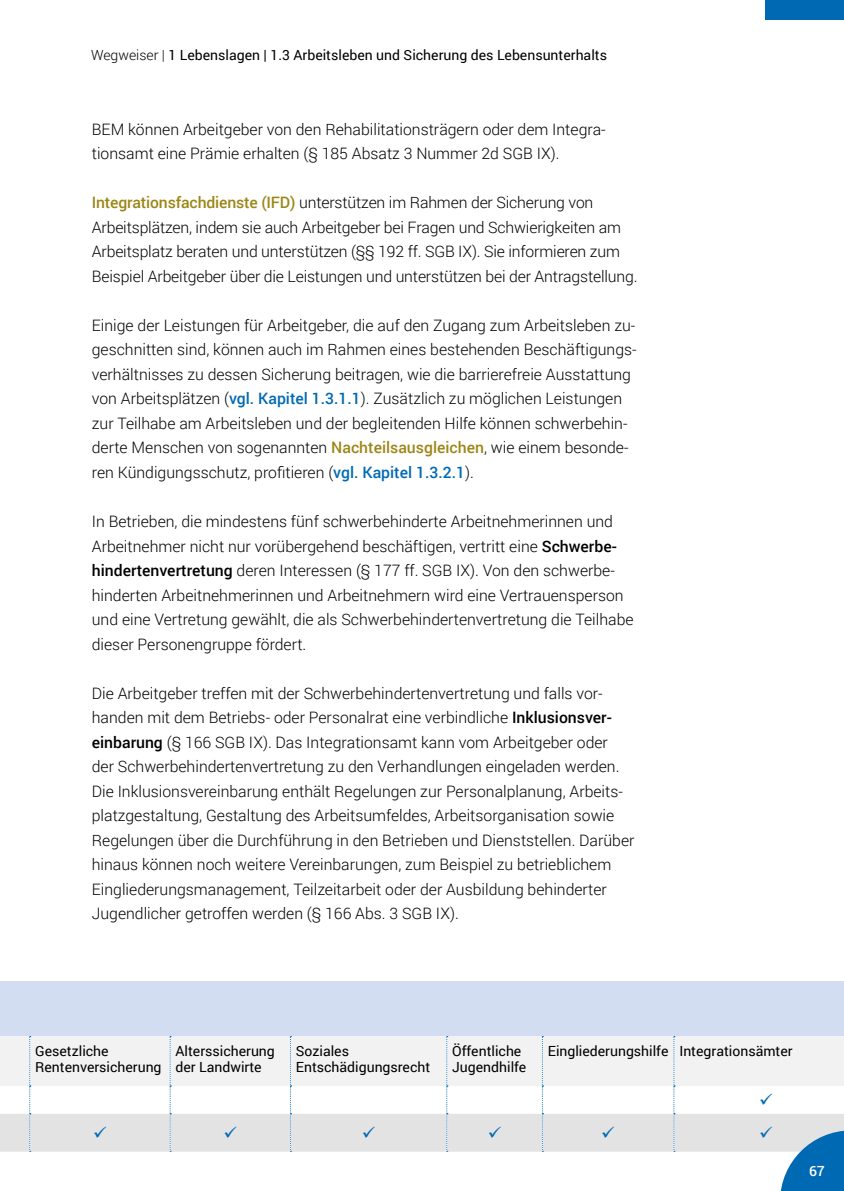
<style>
.page{position:relative;width:844px;height:1191px;background:#fff}
.page>*{position:absolute;margin:0;border:0;box-sizing:border-box;transform-origin:0 0}
.Fließtext_9pt{font:300 15.75px/24.5px "Roboto";color:#000}
.t1{font:14px/15.8px "Roboto";color:#000}
.t2{font:500 14px "Roboto";color:#fff}
.s1{font-weight:300}
.s2{font-weight:500;color:#9c8616}
.s3{font-weight:500;color:#0069b4}
.s4{font-weight:500}
</style>
<div class="page">
<div style="left:0;top:981px;width:843px;height:55px;background:#d3ddf2"></div>
<div style="left:765px;top:0;width:78px;height:20px;background:#0069b4"></div>
<svg style="left:0;top:1036px;width:843px;height:155px"></svg>
<p class="t1" style="left:91px;top:46px;width:517px"><span class="s1">Wegweiser |</span> 1 Lebenslagen | 1.3 Arbeitsleben und Sicherung des Lebensunterhalts</p>
<p class="Fließtext_9pt" style="left:92px;top:116px;width:515px">BEM können Arbeitgeber von den Rehabilitationsträgern oder dem Integra&shy;tionsamt eine Prämie erhalten (§ 185 Absatz 3 Nummer 2d SGB IX).</p>
<p class="Fließtext_9pt" style="left:92px;top:190px;width:547px"><span class="s2">Integrationsfachdienste (IFD)</span> unterstützen im Rahmen der Sicherung von Arbeitsplätzen, indem sie auch Arbeitgeber bei Fragen und Schwierigkeiten am Arbeitsplatz beraten und unterstützen (§§ 192 ff. SGB IX). Sie informieren zum Beispiel Arbeitgeber über die Leistungen und unterstützen bei der Antragstellung.</p>
<p class="Fließtext_9pt" style="left:92px;top:312px;width:546px">Einige der Leistungen für Arbeitgeber, die auf den Zugang zum Arbeitsleben zu&shy;geschnitten sind, können auch im Rahmen eines bestehenden Beschäftigungs&shy;verhältnisses zu dessen Sicherung beitragen, wie die barrierefreie Ausstattung von Arbeitsplätzen (<span class="s3">vgl. Kapitel 1.3.1.1</span>). Zusätzlich zu möglichen Leistungen zur Teilhabe am Arbeitsleben und der begleitenden Hilfe können schwerbehin&shy;derte Menschen von sogenannten <span class="s2">Nachteilsausgleichen</span>, wie einem besonde&shy;ren Kündigungsschutz, profitieren (<span class="s3">vgl. Kapitel 1.3.2.1</span>).</p>
<p class="Fließtext_9pt" style="left:92px;top:508px;width:543px">In Betrieben, die mindestens fünf schwerbehinderte Arbeitnehmerinnen und Arbeitnehmer nicht nur vorübergehend beschäftigen, vertritt eine <span class="s4">Schwerbe&shy;hindertenvertretung</span> deren Interessen (§ 177 ff. SGB IX). Von den schwerbe&shy;hinderten Arbeitnehmerinnen und Arbeitnehmern wird eine Vertrauensperson und eine Vertretung gewählt, die als Schwerbehindertenvertretung die Teilhabe dieser Personengruppe fördert.</p>
<p class="Fließtext_9pt" style="left:92px;top:680px;width:544px">Die Arbeitgeber treffen mit der Schwerbehindertenvertretung und falls vor&shy;handen mit dem Betriebs- oder Personalrat eine verbindliche <span class="s4">Inklusionsver&shy;einbarung</span> (§ 166 SGB IX). Das Integrationsamt kann vom Arbeitgeber oder<br>der Schwerbehindertenvertretung zu den Verhandlungen eingeladen werden.<br>Die Inklusionsvereinbarung enthält Regelungen zur Personalplanung, Arbeits&shy;platzgestaltung, Gestaltung des Arbeitsumfeldes, Arbeitsorganisation sowie Regelungen über die Durchführung in den Betrieben und Dienststellen. Darüber hinaus können noch weitere Vereinbarungen, zum Beispiel zu betrieblichem Eingliederungsmanagement, Teilzeitarbeit oder der Ausbildung behinderter Jugendlicher getroffen werden (§ 166 Abs. 3 SGB IX).</p>
<p class="t1" style="left:35px;top:1042px;width:128px">Gesetzliche<br>Rentenversicherung</p>
<p class="t1" style="left:175px;top:1042px;width:101px">Alterssicherung der Landwirte</p>
<p class="t1" style="left:296px;top:1042px;width:136px">Soziales<br>Entschädigungsrecht</p>
<p class="t1" style="left:452px;top:1042px;width:76px">Öffentliche<br>Jugendhilfe</p>
<p class="t1" style="left:547px;top:1042px;width:246px">Eingliederungshilfe Integrationsämter</p>
<p class="t2" style="left:808px;top:1161px;width:17px">67</p>
</div>
